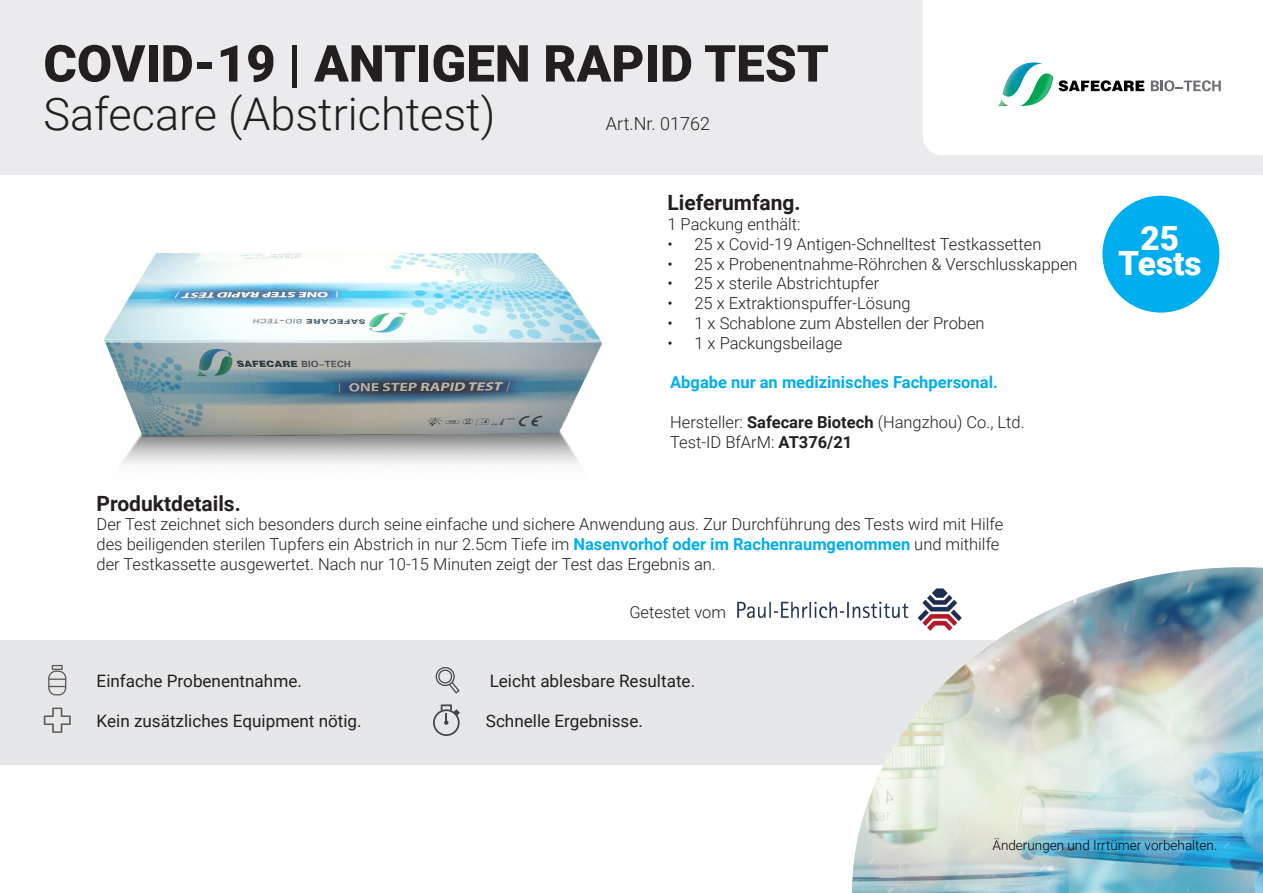
<style>
.page{position:relative;width:1263px;height:893px;background:#fff}
.page>*{position:absolute;margin:0;border:0;box-sizing:border-box;transform-origin:0 0}
.t1{font:900 51px "Roboto";color:#231f20}
.t2{font:300 45px "Roboto";color:#231f20}
.t3{font:900 33.45px/25px "Roboto";color:#fff;text-align:center}
.t4{font:700 21px "Roboto";color:#231f20}
.t5{font:300 18px "Roboto";color:#231f20}
.t6{font:17.1px "Roboto";color:#231f20}
.t7{font:300 16.5px/19.8px "Roboto";color:#231f20}
.t8{font:700 16.5px "Roboto";color:#00aeef}
.t9{font:300 13.5px "Roboto";color:#000}
.s1{font-weight:700}
.s2{font-weight:700;color:#00aeef}
</style>
<div class="page">
<div style="left:0;top:640px;width:1202px;height:124px;background:#e6e7e9"></div>
<div style="left:0;top:0;width:1263px;height:174px;background:#e6e7e9"></div>
<img style="left:852px;top:567px;width:411px;height:326px">
<div style="left:923px;top:0;width:340px;height:155px;background:#fff"></div>
<svg style="left:44px;top:708px;width:27px;height:25px"></svg>
<svg style="left:48px;top:665px;width:18px;height:30px"></svg>
<svg style="left:435px;top:667px;width:24px;height:26px"></svg>
<svg style="left:433px;top:704px;width:27px;height:32px"></svg>
<div style="left:1102px;top:196px;width:117px;height:117px;background:#00aeef;border-radius:50%"></div>
<svg style="left:1151px;top:80px;width:70px;height:11px"></svg>
<svg style="left:1020px;top:65px;width:124px;height:42px;background:#dbdbdb"></svg>
<img style="left:1023px;top:74px;width:29px;height:31px">
<svg style="left:997px;top:99px;width:11px;height:7px"></svg>
<img style="left:1002px;top:62px;width:41px;height:35px">
<img style="left:74px;top:174px;width:548px;height:290px">
<img style="left:737px;top:587px;width:225px;height:44px">
<h1 class="t1" style="left:43px;top:28px;width:787px">COVID-19 | ANTIGEN RAPID TEST</h1>
<h2 class="t2" style="left:43px;top:82px;width:453px">Safecare (Abstrichtest)</h2>
<p class="t5" style="left:606px;top:111px;width:106px">Art.Nr. 01762</p>
<p class="t4" style="left:667px;top:188px;width:135px">Lieferumfang.</p>
<p class="t7" style="left:667px;top:214px;width:135px">1 Packung enthält:</p>
<p class="t7" style="left:667px;top:233px;width:375px">• 25 x Covid-19 Antigen-Schnelltest Testkassetten</p>
<p class="t7" style="left:667px;top:253px;width:412px">• 25 x Probenentnahme-Röhrchen &amp; Verschlusskappen</p>
<p class="t7" style="left:667px;top:273px;width:213px">• 25 x sterile Abstrichtupfer</p>
<p class="t7" style="left:667px;top:293px;width:245px">• 25 x Extraktionspuffer-Lösung</p>
<p class="t7" style="left:667px;top:313px;width:319px">• 1 x Schablone zum Abstellen der Proben</p>
<p class="t7" style="left:667px;top:332px;width:176px">• 1 x Packungsbeilage</p>
<p class="t8" style="left:670px;top:371px;width:329px">Abgabe nur an medizinisches Fachpersonal.</p>
<p class="t7" style="left:670px;top:412px;width:356px">Hersteller: <span class="s1">Safecare Biotech</span> (Hangzhou) Co., Ltd.<br>Test-ID BfArM: <span class="s1">AT376/21</span></p>
<p class="t4" style="left:97px;top:488px;width:146px">Produktdetails.</p>
<p class="t7" style="left:97px;top:514px;width:908px">Der Test zeichnet sich besonders durch seine einfache und sichere Anwendung aus. Zur Durchführung des Tests wird mit Hilfe des beiligenden sterilen Tupfers ein Abstrich in nur 2.5cm Tiefe im <span class="s2">Nasenvorhof oder im Rachenraumgenommen</span> und mithilfe der Testkassette ausgewertet. Nach nur 10-15 Minuten zeigt der Test das Ergebnis an.</p>
<p class="t7" style="left:629px;top:601px;width:98px">Getestet vom</p>
<p class="t6" style="left:97px;top:669px;width:207px">Einfache Probenentnahme.</p>
<p class="t6" style="left:97px;top:709px;width:267px">Kein zusätzliches Equipment nötig.</p>
<p class="t6" style="left:486px;top:709px;width:159px">Schnelle Ergebnisse.</p>
<p class="t6" style="left:490px;top:669px;width:207px">Leicht ablesbare Resultate.</p>
<h3 class="t3" style="left:1118px;top:225px;width:85px">25<br>Tests</h3>
<p class="t9" style="left:993px;top:836px;width:226px">Änderungen und Irrtümer vorbehalten.</p>
</div>
